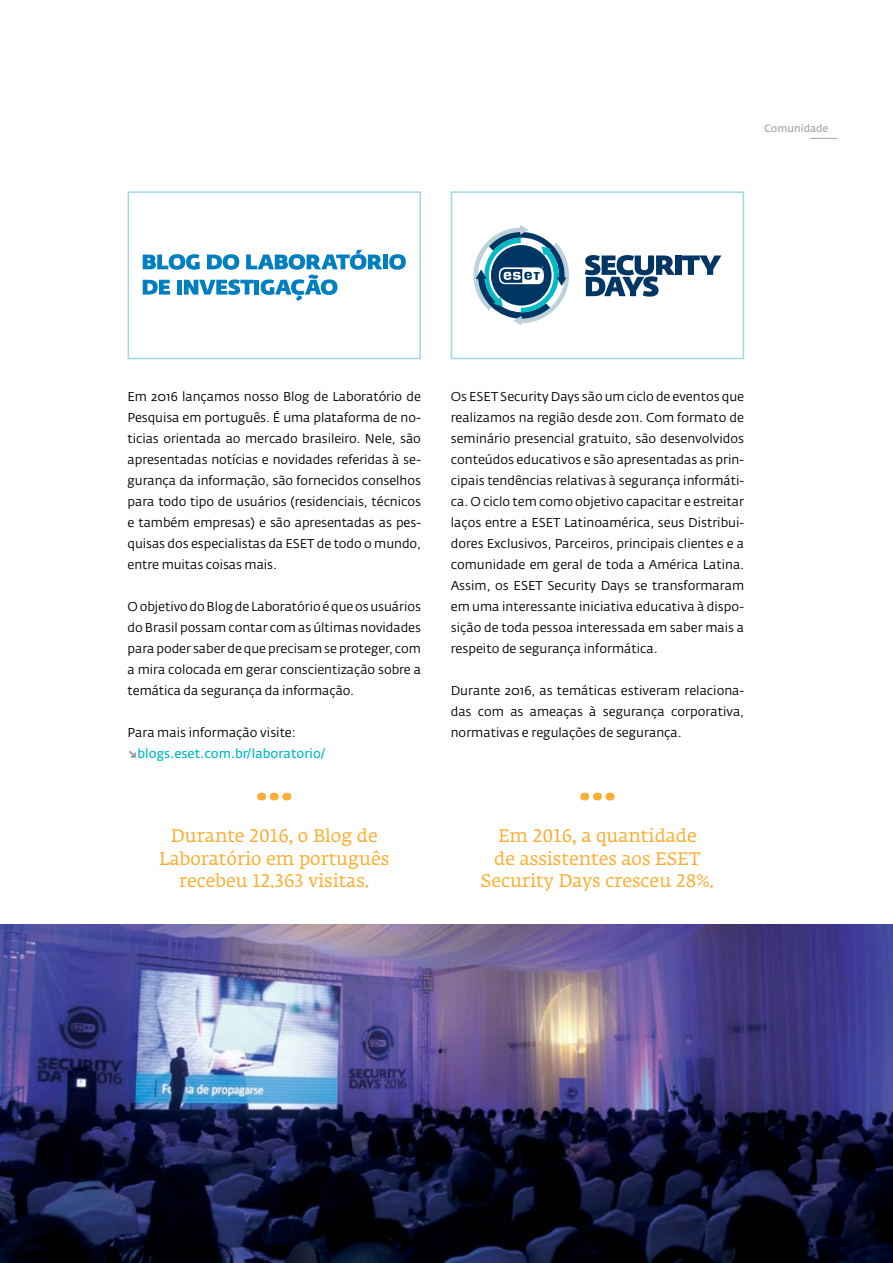
<style>
.page{position:relative;width:893px;height:1263px;background:#fff}
.page>*{position:absolute;margin:0;border:0;box-sizing:border-box;transform-origin:0 0}
.t1{font:18px/22.5px "Fedra Serif A Std";color:#fbaf34;text-align:center}
.t2{font:12.75px/21px "Fedra Sans Alt Pro";letter-spacing:-.005em;color:#000;text-align:justify}
.t3{font:600 12.75px/21px "Fedra Sans Alt Pro";color:#00bac6}
.t4{font:600 10.5px "Fedra Sans Alt Pro";color:#9ca5ab}
.s1{font-weight:400;color:#000}
.s2{font-weight:500;font-size:13.5px;color:#879197}
</style>
<div class="page">
<svg style="left:810px;top:138px;width:27px;height:1px"></svg>
<svg style="left:257px;top:793px;width:34px;height:7px"></svg>
<svg style="left:580px;top:793px;width:34px;height:7px"></svg>
<img style="left:0;top:925px;width:893px;height:338px">
<div style="left:383px;top:254px;width:5px;height:15px;background:#007fc0"></div>
<svg style="left:389px;top:254px;width:17px;height:16px"></svg>
<svg style="left:143px;top:250px;width:239px;height:51px"></svg>
<svg style="left:473px;top:225px;width:96px;height:100px"></svg>
<div style="left:675px;top:255px;width:7px;height:20px;background:#003663"></div>
<svg style="left:682px;top:255px;width:39px;height:20px"></svg>
<svg style="left:585px;top:255px;width:90px;height:42px"></svg>
<div style="left:451px;top:191px;width:293px;height:168px;border:2px solid #9edae0"></div>
<div style="left:128px;top:191px;width:293px;height:168px;border:2px solid #9edae0"></div>
<p class="t4" style="left:764px;top:121px;width:66px">Comunidade</p>
<p class="t2" style="left:128px;top:386px;width:295px">Em 2016 lançamos nosso Blog de Laboratório de Pesquisa em português. É uma plataforma de no&shy;ticias orientada ao mercado brasileiro. Nele, são apresentadas notícias e novidades referidas à se&shy;gurança da informação, são fornecidos conselhos para todo tipo de usuários (residenciais, técnicos e também empresas) e são apresentadas as pes&shy;quisas dos especialistas da ESET de todo o mundo, entre muitas coisas mais.</p>
<p class="t2" style="left:128px;top:596px;width:295px">O objetivo do Blog de Laboratório é que os usuários do Brasil possam contar com as últimas novidades para poder saber de que precisam se proteger, com a mira colocada em gerar conscientização sobre a temática da segurança da informação.</p>
<p class="t3" style="left:128px;top:722px;width:200px"><span class="s1">Para mais informação visite: </span><span class="s2">↘</span>blogs.eset.com.br/laboratorio/</p>
<h1 class="t1" style="left:159px;top:826px;width:231px">Durante 2016, o Blog de<br>Laboratório em português recebeu 12.363 visitas.</h1>
<p class="t2" style="left:451px;top:386px;width:295px">Os ESET Security Days são um ciclo de eventos que realizamos na região desde 2011. Com formato de seminário presencial gratuito, são desenvolvidos conteúdos educativos e são apresentadas as prin&shy;cipais tendências relativas à segurança informáti&shy;ca. O ciclo tem como objetivo capacitar e estreitar laços entre a ESET Latinoamérica, seus Distribui&shy;dores Exclusivos, Parceiros, principais clientes e a comunidade em geral de toda a América Latina.<br>Assim, os ESET Security Days se transformaram em uma interessante iniciativa educativa à dispo&shy;sição de toda pessoa interessada em saber mais a respeito de segurança informática.</p>
<p class="t2" style="left:451px;top:680px;width:295px">Durante 2016, as temáticas estiveram relaciona&shy;das com as ameaças à segurança corporativa, normativas e regulações de segurança.</p>
<h1 class="t1" style="left:481px;top:826px;width:234px">Em 2016, a quantidade<br>de assistentes aos ESET<br>Security Days cresceu 28%.</h1>
</div>
